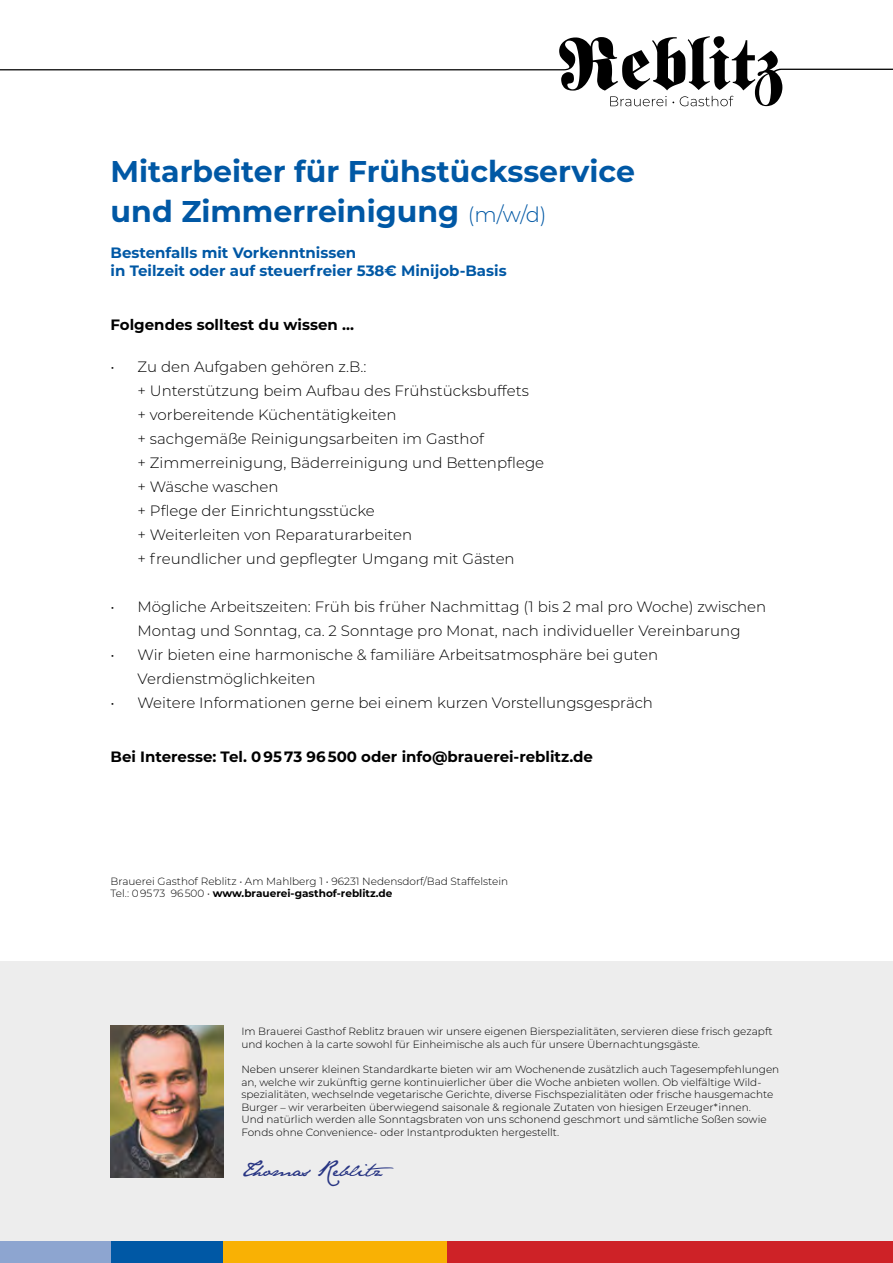
<style>
.page{position:relative;width:893px;height:1263px;background:#fff}
.page>*{position:absolute;margin:0;border:0;box-sizing:border-box;transform-origin:0 0}
.t1{font:700 30px/39.6px "Montserrat";color:#0058a5}
.t2{font:18px "Jane Austen";color:#283583}
.t3{font:300 15px/24px "Montserrat";color:#000}
.t4{font:700 15px "Montserrat";color:#000}
.t5{font:700 15px/18px "Montserrat";color:#0058a5}
.t6{font:300 10.5px/12.6px "Montserrat";color:#000}
.s1{font-weight:300;font-size:21px}
.s2{font-weight:700}
</style>
<div class="page">
<div style="left:0;top:961px;width:893px;height:302px;background:#ededed"></div>
<img style="left:111px;top:1025px;width:112px;height:152px">
<div style="left:446px;top:1242px;width:447px;height:21px;background:#ce2227"></div>
<div style="left:223px;top:1242px;width:223px;height:21px;background:#f9b104"></div>
<div style="left:0;top:1242px;width:112px;height:21px;background:#8da5d0"></div>
<div style="left:112px;top:1242px;width:111px;height:21px;background:#0058a5"></div>
<svg style="left:0;top:36px;width:893px;height:70px"></svg>
<h1 class="t1" style="left:111px;top:150px;width:526px">Mitarbeiter für Frühstücksservice und Zimmerreinigung <span class="s1">(m/w/d)</span></h1>
<h3 class="t5" style="left:111px;top:243px;width:398px">Bestenfalls mit Vorkenntnissen<br>in Teilzeit oder auf steuerfreier 538€ Minijob-Basis</h3>
<h3 class="t4" style="left:111px;top:314px;width:245px">Folgendes solltest du wissen …</h3>
<p class="t3" style="left:138px;top:354px;width:408px;text-indent:-27px">• Zu den Aufgaben gehören z.B.:<br>+ Unterstützung beim Aufbau des Frühstücksbuffets<br>+ vorbereitende Küchentätigkeiten<br>+ sachgemäße Reinigungsarbeiten im Gasthof<br>+ Zimmerreinigung, Bäderreinigung und Bettenpflege + Wäsche waschen<br>+ Pflege der Einrichtungsstücke<br>+ Weiterleiten von Reparaturarbeiten<br>+ freundlicher und gepflegter Umgang mit Gästen</p>
<h3 class="t3" style="left:111px;top:594px;width:657px;text-align:center">• Mögliche Arbeitszeiten: Früh bis früher Nachmittag (1 bis 2 mal pro Woche) zwischen<br>Montag und Sonntag, ca. 2 Sonntage pro Monat, nach individueller Vereinbarung</h3>
<h3 class="t3" style="left:138px;top:642px;width:522px;text-indent:-27px">• Wir bieten eine harmonische &amp; familiäre Arbeitsatmosphäre bei guten<br>Verdienstmöglichkeiten</h3>
<h3 class="t3" style="left:111px;top:690px;width:544px">• Weitere Informationen gerne bei einem kurzen Vorstellungsgespräch</h3>
<h3 class="t4" style="left:111px;top:746px;width:484px">Bei Interesse: Tel. 0 95 73 96 500 oder info@brauerei-reblitz.de</h3>
<p class="t6" style="left:111px;top:874px;width:399px">Brauerei Gasthof Reblitz • Am Mahlberg 1 • 96231 Nedensdorf/Bad Staffelstein<br>Tel.: 0 95 73 96 500 • <span class="s2">www.brauerei-gasthof-reblitz.de</span></p>
<p class="t6" style="left:241px;top:1025px;width:533px">Im Brauerei Gasthof Reblitz brauen wir unsere eigenen Bierspezialitäten, servieren diese frisch gezapft und kochen à la carte sowohl für Einheimische als auch für unsere Übernachtungsgäste.</p>
<p class="t6" style="left:241px;top:1063px;width:539px">Neben unserer kleinen Standardkarte bieten wir am Wochenende zusätzlich auch Tagesempfehlungen an, welche wir zukünftig gerne kontinuierlicher über die Woche anbieten wollen. Ob vielfältige Wild&shy;spezialitäten, wechselnde vegetarische Gerichte, diverse Fischspezialitäten oder frische hausgemachte Burger – wir verarbeiten überwiegend saisonale &amp; regionale Zutaten von hiesigen Erzeuger*innen.<br>Und natürlich werden alle Sonntagsbraten von uns schonend geschmort und sämtliche Soßen sowie Fonds ohne Convenience- oder Instantprodukten hergestellt.</p>
<h2 class="t2" style="left:241px;top:1159px;width:154px">Thomas Reblitz</h2>
</div>
